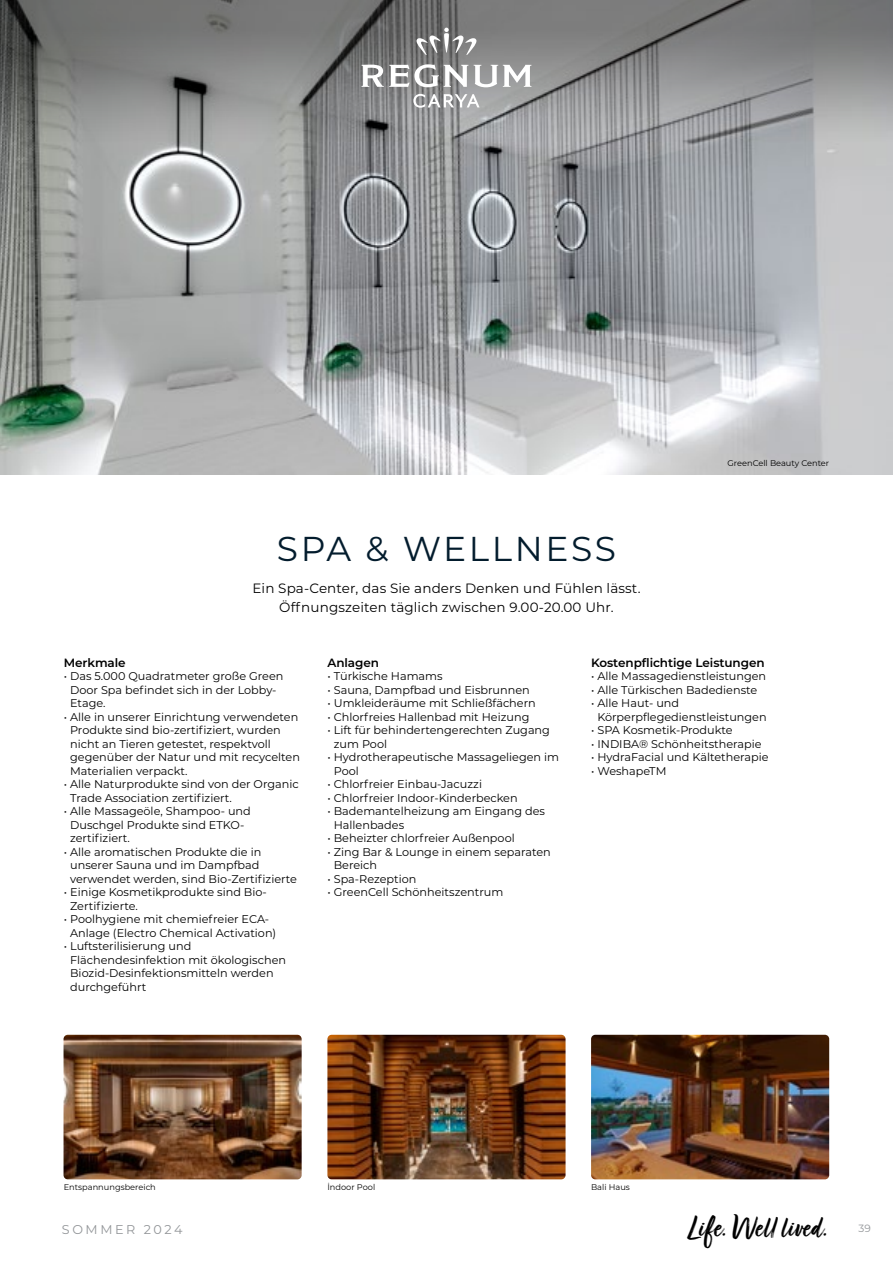
<style>
.page{position:relative;width:893px;height:1263px;background:#fff}
.page>*{position:absolute;margin:0;border:0;box-sizing:border-box;transform-origin:0 0}
.t1{font:34.5px "Montserrat";letter-spacing:.075em;color:#031c2d}
.t2{font:33px "Turbinado Bold Dry Pro";color:#000}
.t3{font:13.5px/19.5px "Montserrat";letter-spacing:.01em;color:#000;text-align:center}
.t4{font:12.75px "Montserrat";letter-spacing:.2em;color:#939699}
.t5{font:600 12px "Montserrat";letter-spacing:-.005em;color:#000}
.t6{font:11.25px/13.5px "Montserrat";color:#000}
.t7{font:10.5px "Montserrat";color:#939699}
.t8{font:8.25px "Montserrat";color:#000}
</style>
<div class="page">
<img style="left:0;top:425px;width:893px;height:49px">
<img style="left:327px;top:1035px;width:239px;height:144px">
<img style="left:591px;top:1035px;width:238px;height:144px">
<img style="left:64px;top:1035px;width:238px;height:144px">
<img style="left:0;top:0;width:893px;height:425px">
<svg style="left:413px;top:94px;width:67px;height:14px"></svg>
<svg style="left:361px;top:64px;width:107px;height:23px"></svg>
<svg style="left:474px;top:65px;width:57px;height:22px"></svg>
<svg style="left:416px;top:28px;width:61px;height:27px"></svg>
<h1 class="t1" style="left:277px;top:525px;width:341px">SPA &amp; WELLNESS</h1>
<p class="t3" style="left:252px;top:578px;width:390px">Ein Spa-Center, das Sie anders Denken und Fühlen lässt.<br>Öffnungszeiten täglich zwischen 9.00-20.00 Uhr.</p>
<p class="t8" style="left:727px;top:458px;width:103px">GreenCell Beauty Center</p>
<p class="t5" style="left:64px;top:654px;width:63px">Merkmale</p>
<p class="t6" style="left:70px;top:669px;width:215px;text-indent:-6px">• Das 5.000 Quadratmeter große Green<br>Door Spa befindet sich in der Lobby-<br>Etage.</p>
<p class="t6" style="left:70px;top:709px;width:231px;text-indent:-6px">• Alle in unserer Einrichtung verwendeten Produkte sind bio-zertifiziert, wurden nicht an Tieren getestet, respektvoll gegenüber der Natur und mit recycelten Materialien verpackt.</p>
<p class="t6" style="left:70px;top:777px;width:230px;text-indent:-6px">• Alle Naturprodukte sind von der Organic<br>Trade Association zertifiziert.</p>
<p class="t6" style="left:70px;top:804px;width:182px;text-indent:-6px">• Alle Massageöle, Shampoo- und<br>Duschgel Produkte sind ETKO&shy;zertifiziert.</p>
<p class="t6" style="left:70px;top:844px;width:228px;text-indent:-6px">• Alle aromatischen Produkte die in unserer Sauna und im Dampfbad verwendet werden, sind Bio-Zertifizierte</p>
<p class="t6" style="left:70px;top:885px;width:198px;text-indent:-6px">• Einige Kosmetikprodukte sind Bio-<br>Zertifizierte.</p>
<p class="t6" style="left:70px;top:912px;width:208px;text-indent:-6px">• Poolhygiene mit chemiefreier ECA-<br>Anlage (Electro Chemical Activation)</p>
<p class="t6" style="left:70px;top:939px;width:217px;text-indent:-6px">• Luftsterilisierung und<br>Flächendesinfektion mit ökologischen<br>Biozid-Desinfektionsmitteln werden durchgeführt</p>
<p class="t5" style="left:327px;top:654px;width:53px">Anlagen</p>
<p class="t6" style="left:327px;top:669px;width:117px">• Türkische Hamams</p>
<p class="t6" style="left:327px;top:682px;width:204px">• Sauna, Dampfbad und Eisbrunnen</p>
<p class="t6" style="left:327px;top:696px;width:210px">• Umkleideräume mit Schließfächern</p>
<p class="t6" style="left:327px;top:709px;width:204px">• Chlorfreies Hallenbad mit Heizung</p>
<p class="t6" style="left:334px;top:723px;width:218px;text-indent:-6px">• Lift für behindertengerechten Zugang zum Pool</p>
<p class="t6" style="left:334px;top:750px;width:227px;text-indent:-6px">• Hydrotherapeutische Massageliegen im<br>Pool</p>
<p class="t6" style="left:327px;top:777px;width:156px">• Chlorfreier Einbau-Jacuzzi</p>
<p class="t6" style="left:327px;top:790px;width:192px">• Chlorfreier Indoor-Kinderbecken</p>
<p class="t6" style="left:334px;top:804px;width:213px;text-indent:-6px">• Bademantelheizung am Eingang des<br>Hallenbades</p>
<p class="t6" style="left:327px;top:831px;width:189px">• Beheizter chlorfreier Außenpool</p>
<p class="t6" style="left:334px;top:844px;width:219px;text-indent:-6px">• Zing Bar &amp; Lounge in einem separaten<br>Bereich</p>
<p class="t6" style="left:327px;top:871px;width:91px">• Spa-Rezeption</p>
<p class="t6" style="left:327px;top:885px;width:177px">• GreenCell Schönheitszentrum</p>
<p class="t5" style="left:591px;top:654px;width:175px">Kostenpflichtige Leistungen</p>
<p class="t6" style="left:591px;top:669px;width:177px">• Alle Massagedienstleistungen</p>
<p class="t6" style="left:591px;top:682px;width:168px">• Alle Türkischen Badedienste</p>
<p class="t6" style="left:597px;top:696px;width:171px;text-indent:-6px">• Alle Haut- und<br>Körperpflegedienstleistungen</p>
<p class="t6" style="left:591px;top:723px;width:143px">• SPA Kosmetik-Produkte</p>
<p class="t6" style="left:591px;top:736px;width:172px">• INDIBA® Schönheitstherapie</p>
<p class="t6" style="left:591px;top:750px;width:179px">• HydraFacial und Kältetherapie</p>
<p class="t6" style="left:591px;top:763px;width:77px">• WeshapeTM</p>
<p class="t8" style="left:64px;top:1181px;width:94px">Entspannungsbereich</p>
<p class="t8" style="left:327px;top:1181px;width:49px">İndoor Pool</p>
<p class="t8" style="left:591px;top:1181px;width:40px">Bali Haus</p>
<h2 class="t2" style="left:688px;top:1209px;width:142px">Life. Well lived.</h2>
<p class="t4" style="left:62px;top:1221px;width:122px">SOMMER 2024</p>
<p class="t7" style="left:858px;top:1221px;width:14px">39</p>
</div>
